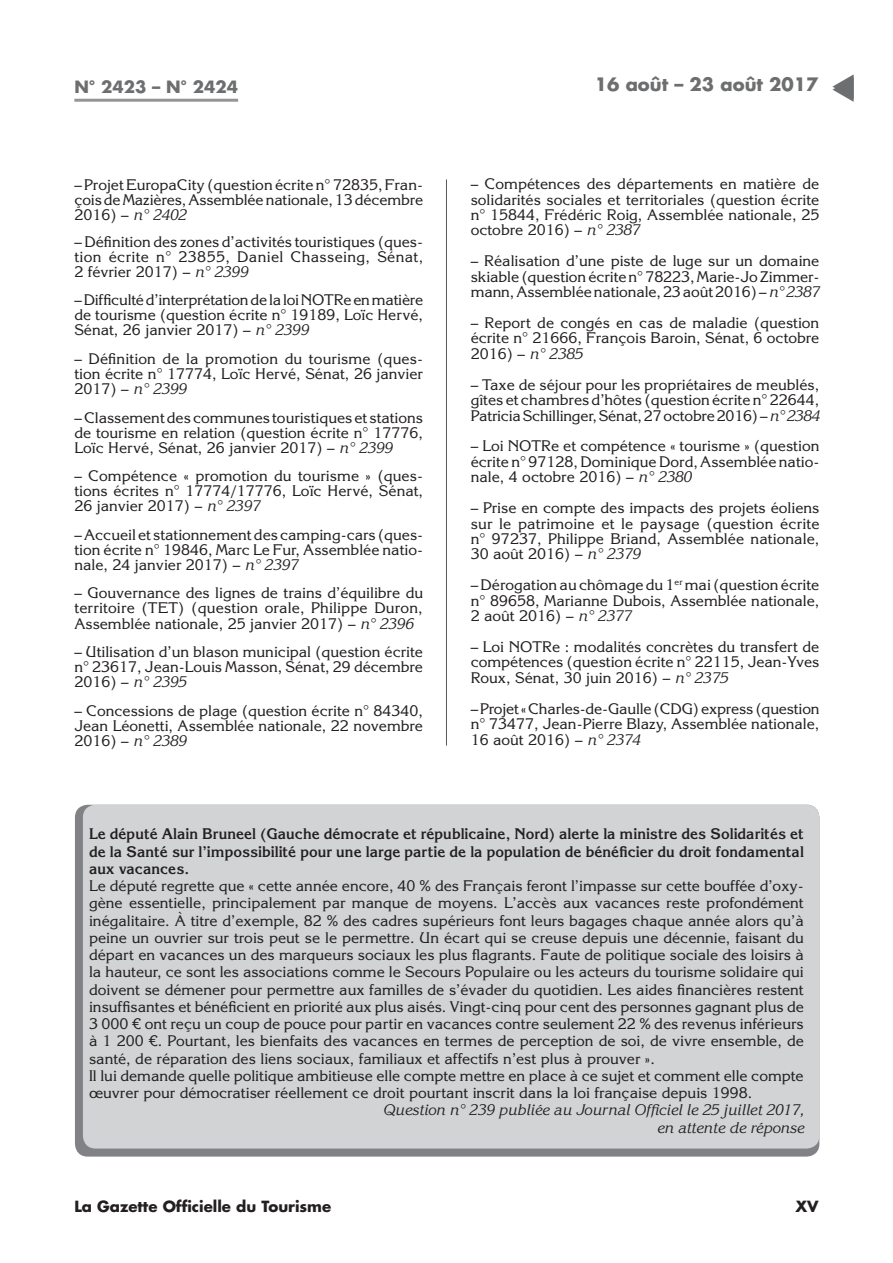
<style>
.page{position:relative;width:893px;height:1263px;background:#fff}
.page>*{position:absolute;margin:0;border:0;box-sizing:border-box;transform-origin:0 0}
.t1{font:700 18px "Futura Std";color:#6d6e70}
.t2{font:700 16.5px "Futura Std";color:#6d6e70}
.t3{font:15px/15px "Korinna Std";color:#231f20;text-align:justify}
.t4{font:700 15px/17.2px "Korinna Std";color:#231f20;text-align:justify}
.t5{font:italic 15px/17.2px "Korinna Std";color:#231f20;text-align:right}
.t6{font:700 15px "Futura Std";color:#231f20}
.s1{font-style:italic}
</style>
<div class="page">
<hr style="left:446px;top:179px;width:1px;height:567px;background:#58595b">
<hr style="left:74px;top:99px;width:164px;height:3px;background:#939598">
<div style="left:75px;top:805px;width:744px;height:352px;background:#808285;border-radius:13px"></div>
<div style="left:83px;top:805px;width:736px;height:344px;background:#d1d3d4;border-radius:13px"></div>
<p class="t2" style="left:74px;top:79px;width:165px">N° 2423 – N° 2424</p>
<p class="t1" style="left:595px;top:76px;width:225px">16 août – 23 août 2017</p>
<p class="t3" style="left:74px;top:179px;width:350px">– Projet EuropaCity (question écrite n° 72835, Fran&shy;çois de Mazières, Assemblée nationale, 13 décembre 2016) – <span class="s1">n° 2402</span></p>
<p class="t3" style="left:74px;top:236px;width:350px">– Définition des zones d’activités touristiques (ques&shy;tion écrite n° 23855, Daniel Chasseing, Sénat, 2 février 2017) – <span class="s1">n° 2399</span></p>
<p class="t3" style="left:74px;top:294px;width:350px">– Difficulté d’interprétation de la loi NOTRe en matière de tourisme (question écrite n° 19189, Loïc Hervé, Sénat, 26 janvier 2017) – <span class="s1">n° 2399</span></p>
<p class="t3" style="left:74px;top:353px;width:350px">– Définition de la promotion du tourisme (ques&shy;tion écrite n° 17774, Loïc Hervé, Sénat, 26 janvier 2017) – <span class="s1">n° 2399</span></p>
<p class="t3" style="left:74px;top:411px;width:350px">– Classement des communes touristiques et stations de tourisme en relation (question écrite n° 17776, Loïc Hervé, Sénat, 26 janvier 2017) – <span class="s1">n° 2399</span></p>
<p class="t3" style="left:74px;top:470px;width:350px">– Compétence « promotion du tourisme » (ques&shy;tions écrites n° 17774/17776, Loïc Hervé, Sénat, 26 janvier 2017) – <span class="s1">n° 2397</span></p>
<p class="t3" style="left:74px;top:529px;width:350px">– Accueil et stationnement des camping-cars (ques&shy;tion écrite n° 19846, Marc Le Fur, Assemblée natio&shy;nale, 24 janvier 2017) – <span class="s1">n° 2397</span></p>
<p class="t3" style="left:74px;top:587px;width:350px">– Gouvernance des lignes de trains d’équilibre du territoire (TET) (question orale, Philippe Duron, Assemblée nationale, 25 janvier 2017) – <span class="s1">n° 2396</span></p>
<p class="t3" style="left:74px;top:646px;width:350px">– Utilisation d’un blason municipal (question écrite n° 23617, Jean-Louis Masson, Sénat, 29 décembre 2016) – <span class="s1">n° 2395</span></p>
<p class="t3" style="left:74px;top:705px;width:350px">– Concessions de plage (question écrite n° 84340, Jean Léonetti, Assemblée nationale, 22 novembre 2016) – <span class="s1">n° 2389</span></p>
<p class="t3" style="left:471px;top:178px;width:350px;line-height:15.5px">– Compétences des départements en matière de solidarités sociales et territoriales (question écrite n° 15844, Frédéric Roig, Assemblée nationale, 25 octobre 2016) – <span class="s1">n° 2387</span></p>
<p class="t3" style="left:471px;top:255px;width:350px;line-height:15.5px">– Réalisation d’une piste de luge sur un domaine skiable (question écrite n° 78223, Marie-Jo Zimmer&shy;mann, Assemblée nationale, 23 août 2016) – <span class="s1">n° 2387</span></p>
<p class="t3" style="left:471px;top:317px;width:350px;line-height:15.5px">– Report de congés en cas de maladie (question écrite n° 21666, François Baroin, Sénat, 6 octobre 2016) – <span class="s1">n° 2385</span></p>
<p class="t3" style="left:471px;top:378px;width:350px;line-height:15.5px">– Taxe de séjour pour les propriétaires de meublés, gîtes et chambres d’hôtes (question écrite n° 22644, Patricia Schillinger, Sénat, 27 octobre 2016) – <span class="s1">n° 2384</span></p>
<p class="t3" style="left:471px;top:440px;width:350px;line-height:15.5px">– Loi NOTRe et compétence « tourisme » (question écrite n° 97128, Dominique Dord, Assemblée natio&shy;nale, 4 octobre 2016) – <span class="s1">n° 2380</span></p>
<p class="t3" style="left:471px;top:502px;width:350px;line-height:15.5px">– Prise en compte des impacts des projets éoliens sur le patrimoine et le paysage (question écrite n° 97237, Philippe Briand, Assemblée nationale, 30 août 2016) – <span class="s1">n° 2379</span></p>
<p class="t3" style="left:471px;top:579px;width:350px;line-height:15.5px">– Dérogation au chômage du 1<sup>er</sup> mai (question écrite n° 89658, Marianne Dubois, Assemblée nationale, 2 août 2016) – <span class="s1">n° 2377</span></p>
<p class="t3" style="left:471px;top:641px;width:350px;line-height:15.5px">– Loi NOTRe : modalités concrètes du transfert de compétences (question écrite n° 22115, Jean-Yves Roux, Sénat, 30 juin 2016) – <span class="s1">n° 2375</span></p>
<p class="t3" style="left:471px;top:702px;width:350px;line-height:15.5px">– Projet « Charles-de-Gaulle (CDG) express (question n° 73477, Jean-Pierre Blazy, Assemblée nationale, 16 août 2016) – <span class="s1">n° 2374</span></p>
<p class="t4" style="left:89px;top:827px;width:716px">Le député Alain Bruneel (Gauche démocrate et républicaine, Nord) alerte la ministre des Solidarités et de la Santé sur l’impossibilité pour une large partie de la population de bénéficier du droit fondamental aux vacances.</p>
<p class="t3" style="left:89px;top:879px;width:716px;line-height:17.2px;text-align:left">Le député regrette que « cette année encore, 40 % des Français feront l’impasse sur cette bouffée d’oxy&shy;gène essentielle, principalement par manque de moyens. L’accès aux vacances reste profondément inégalitaire. À titre d’exemple, 82 % des cadres supérieurs font leurs bagages chaque année alors qu’à peine un ouvrier sur trois peut se le permettre. Un écart qui se creuse depuis une décennie, faisant du départ en vacances un des marqueurs sociaux les plus flagrants. Faute de politique sociale des loisirs à la hauteur, ce sont les associations comme le Secours Populaire ou les acteurs du tourisme solidaire qui doivent se démener pour permettre aux familles de s’évader du quotidien. Les aides financières restent insuffisantes et bénéficient en priorité aux plus aisés. Vingt-cinq pour cent des personnes gagnant plus de 3 000 € ont reçu un coup de pouce pour partir en vacances contre seulement 22 % des revenus inférieurs à 1 200 €. Pourtant, les bienfaits des vacances en termes de perception de soi, de vivre ensemble, de santé, de réparation des liens sociaux, familiaux et affectifs n’est plus à prouver ».<br>Il lui demande quelle politique ambitieuse elle compte mettre en place à ce sujet et comment elle compte œuvrer pour démocratiser réellement ce droit pourtant inscrit dans la loi française depuis 1998.</p>
<p class="t5" style="left:383px;top:1103px;width:422px">Question n° 239 publiée au Journal Officiel le 25 juillet 2017, en attente de réponse</p>
<p class="t6" style="left:74px;top:1199px;width:258px">La Gazette Officielle du Tourisme</p>
<p class="t6" style="left:795px;top:1199px;width:25px">XV</p>
</div>
